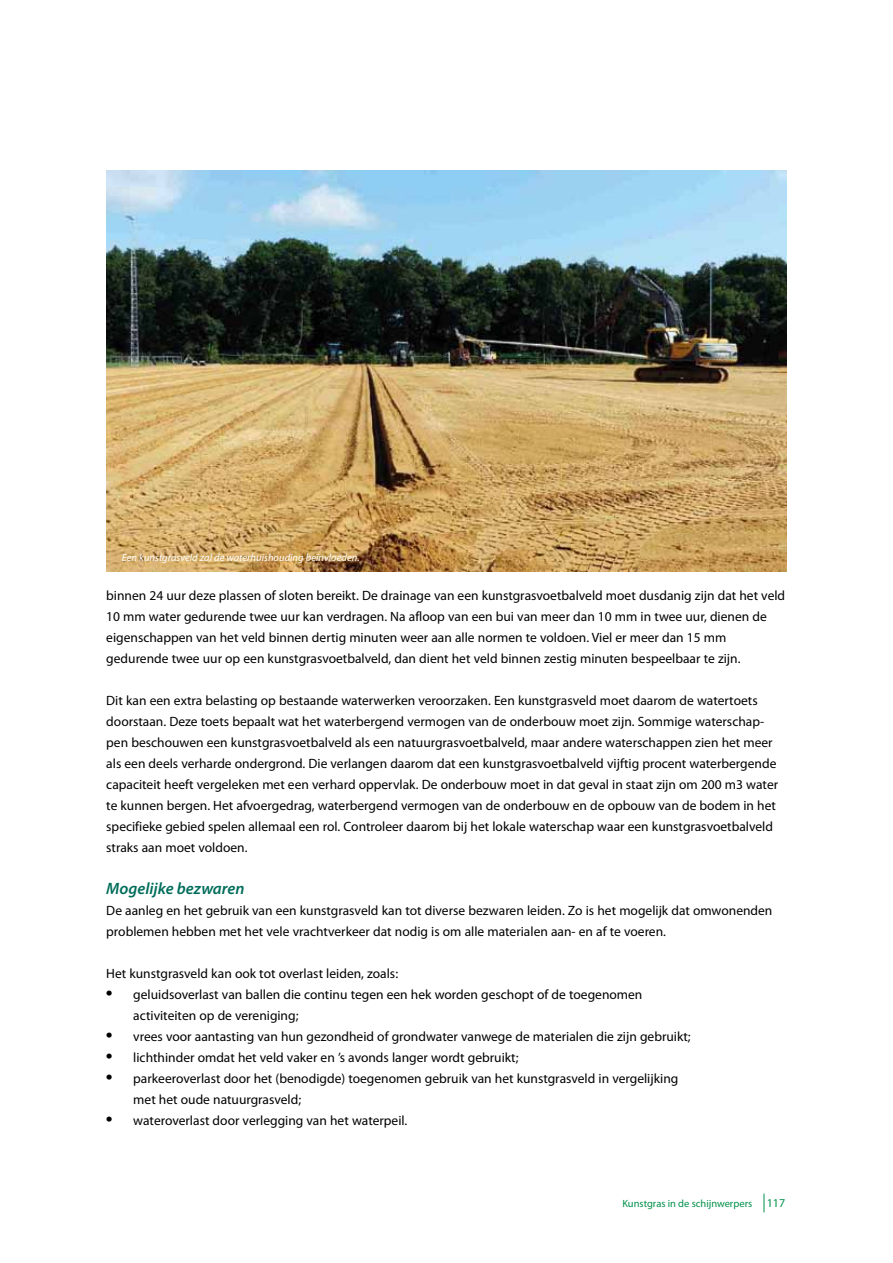
<style>
.page{position:relative;width:893px;height:1263px;background:#fff}
.page>*{position:absolute;margin:0;border:0;box-sizing:border-box;transform-origin:0 0}
.t1{font:italic 600 16.5px "Myriad Pro";color:#006d5a}
.t2{font:13.5px/21px "Myriad Pro";color:#000}
.t3{font:italic 10.5px "Myriad Pro";color:#fff}
.t4{font:10.5px "Myriad Pro";color:#00904a}
.s1{font-family:"Times";font-size:18px}
.s2{font-size:12px}
</style>
<div class="page">
<svg style="left:764px;top:1194px;width:1px;height:18px"></svg>
<img style="left:106px;top:170px;width:681px;height:402px">
<p class="t3" style="left:122px;top:551px;width:239px">Een kunstgrasveld zal de waterhuishouding beïnvloeden.</p>
<p class="t2" style="left:106px;top:585px;width:680px">binnen 24 uur deze plassen of sloten bereikt. De drainage van een kunstgrasvoetbalveld moet dusdanig zijn dat het veld 10 mm water gedurende twee uur kan verdragen. Na afloop van een bui van meer dan 10 mm in twee uur, dienen de eigenschappen van het veld binnen dertig minuten weer aan alle normen te voldoen. Viel er meer dan 15 mm gedurende twee uur op een kunstgrasvoetbalveld, dan dient het veld binnen zestig minuten bespeelbaar te zijn.</p>
<p class="t2" style="left:106px;top:690px;width:673px">Dit kan een extra belasting op bestaande waterwerken veroorzaken. Een kunstgrasveld moet daarom de watertoets doorstaan. Deze toets bepaalt wat het waterbergend vermogen van de onderbouw moet zijn. Sommige waterschap&shy;pen beschouwen een kunstgrasvoetbalveld als een natuurgrasvoetbalveld, maar andere waterschappen zien het meer als een deels verharde ondergrond. Die verlangen daarom dat een kunstgrasvoetbalveld vijftig procent waterbergende capaciteit heeft vergeleken met een verhard oppervlak. De onderbouw moet in dat geval in staat zijn om 200 m3 water te kunnen bergen. Het afvoergedrag, waterbergend vermogen van de onderbouw en de opbouw van de bodem in het specifieke gebied spelen allemaal een rol. Controleer daarom bij het lokale waterschap waar een kunstgrasvoetbalveld straks aan moet voldoen.</p>
<p class="t1" style="left:106px;top:878px;width:140px">Mogelijke bezwaren</p>
<p class="t2" style="left:106px;top:900px;width:668px">De aanleg en het gebruik van een kunstgrasveld kan tot diverse bezwaren leiden. Zo is het mogelijk dat omwonenden problemen hebben met het vele vrachtverkeer dat nodig is om alle materialen aan- en af te voeren.</p>
<p class="t2" style="left:106px;top:963px;width:293px">Het kunstgrasveld kan ook tot overlast leiden, zoals:</p>
<p class="t2" style="left:133px;top:984px;width:511px;text-indent:-27px"><span class="s1">•</span> geluidsoverlast van ballen die continu tegen een hek worden geschopt of de toegenomen activiteiten op de vereniging;</p>
<p class="t2" style="left:106px;top:1026px;width:586px"><span class="s1">•</span> vrees voor aantasting van hun gezondheid of grondwater vanwege de materialen die zijn gebruikt;</p>
<p class="t2" style="left:106px;top:1047px;width:414px"><span class="s1">•</span> lichthinder omdat het veld vaker en ’s avonds langer wordt gebruikt;</p>
<p class="t2" style="left:133px;top:1068px;width:547px;text-indent:-27px"><span class="s1">•</span> parkeeroverlast door het (benodigde) toegenomen gebruik van het kunstgrasveld in vergelijking met het oude natuurgrasveld;</p>
<p class="t2" style="left:106px;top:1110px;width:303px"><span class="s1">•</span> wateroverlast door verlegging van het waterpeil.</p>
<p class="t4" style="left:622px;top:1197px;width:164px">Kunstgras in de schijnwerpers <span class="s2">117</span></p>
</div>
